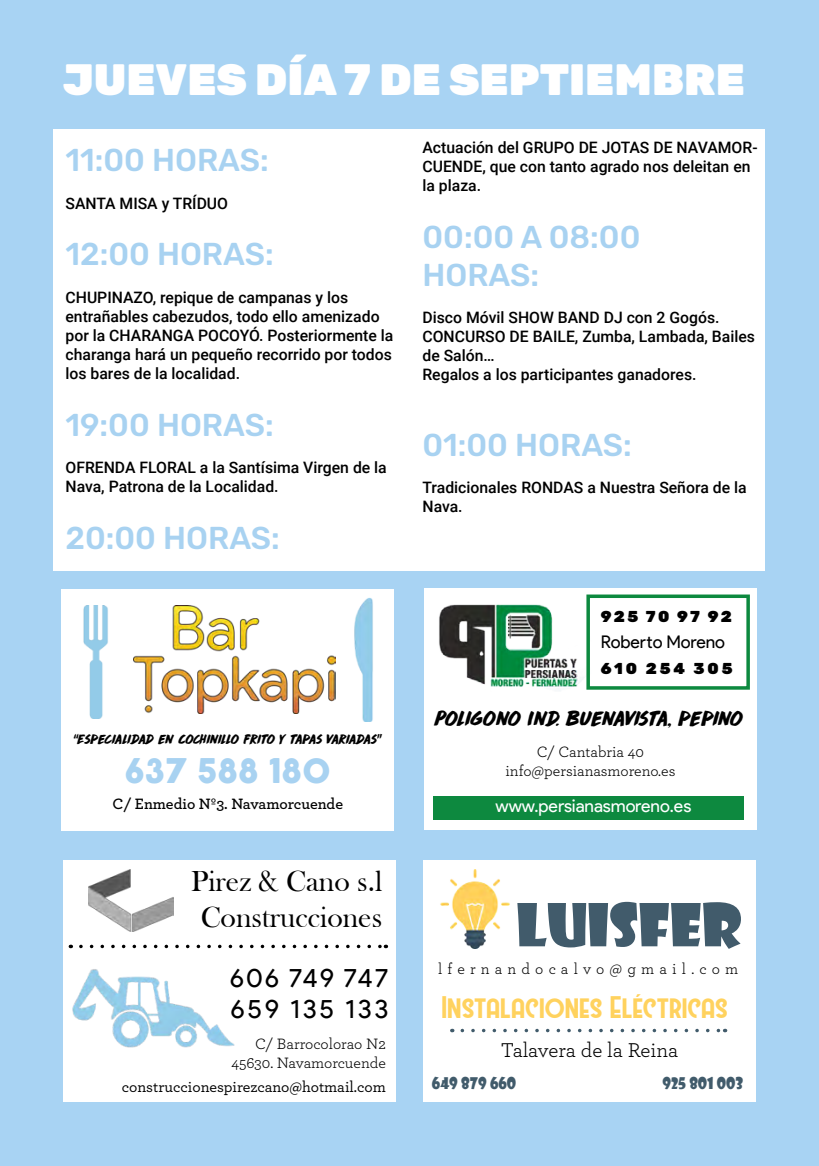
<style>
.page{position:relative;width:819px;height:1166px;background:#a8d3f3}
.page>*{position:absolute;margin:0;border:0;box-sizing:border-box;transform-origin:0 0}
.t1{font:57.75px "Showcard Gothic";color:#415b6b}
.t2{font:900 43.75px "Rubik";color:#fff}
.t3{font:33.25px "COCOGOOSE";color:#a8d2f1}
.t4{font:500 31.5px/37.8px "Rubik";color:#a8d2f1}
.t5{font:29.75px/35.7px "Bask Old Face";color:#000;text-align:center}
.t6{font:28px "Westmeath";letter-spacing:-.005em;color:#ffd25e}
.t7{font:26.25px/31.5px "Product Sans";letter-spacing:.085em;color:#000}
.t8{font:21px "Archer Pro";letter-spacing:-.01em;color:#000}
.t9{font:19.25px "DK Drop Dead Gorgeous";letter-spacing:-.115em;color:#000}
.t10{font:17.5px "Product Sans";color:#fff}
.t11{font:17.5px "Product Sans";color:#000}
.t12{font:500 15.75px/18.9px "Roboto";color:#000}
.t13{font:15.75px/18.9px "Archer Pro";color:#000;text-align:right}
.t14{font:500 15.75px "Archer Pro";color:#000}
.t15{font:600 15.75px "Archer Pro";color:#000}
.t16{font:15.75px "Archer Pro";letter-spacing:.33em;color:#000}
.t17{font:15.75px "Showcard Gothic";color:#415b6b}
.t18{font:900 15.75px "Rubik";letter-spacing:.16em;color:#000}
.t19{font:900 15.75px "Rubik";letter-spacing:.18em;color:#000}
.t20{font:12.25px "DK Drop Dead Gorgeous";letter-spacing:-.105em;color:#000}
</style>
<div class="page">
<div style="left:54px;top:130px;width:711px;height:441px;background:#fff"></div>
<div style="left:62px;top:589px;width:332px;height:242px;background:#fff"></div>
<div style="left:424px;top:588px;width:332px;height:241px;background:#fff"></div>
<div style="left:63px;top:860px;width:332px;height:241px;background:#fff"></div>
<div style="left:423px;top:860px;width:333px;height:241px;background:#fff"></div>
<img style="left:167px;top:605px;width:114px;height:109px">
<img style="left:281px;top:597px;width:92px;height:124px">
<img style="left:61px;top:606px;width:106px;height:113px">
<img style="left:88px;top:870px;width:86px;height:61px">
<svg style="left:81px;top:945px;width:305px;height:3px"></svg>
<img style="left:68px;top:946px;width:173px;height:102px">
<img style="left:439px;top:604px;width:145px;height:87px">
<div style="left:433px;top:796px;width:310px;height:23px;background:#0d893f"></div>
<div style="left:586px;top:594px;width:163px;height:96px;border:4px solid #0d893f"></div>
<img style="left:440px;top:869px;width:70px;height:79px">
<svg style="left:462px;top:1029px;width:263px;height:3px"></svg>
<h2 class="t2" style="left:63px;top:54px;width:683px">JUEVES DÍA 7 DE SEPTIEMBRE</h2>
<h3 class="t4" style="left:65px;top:142px;width:205px">11:00 HORAS:</h3>
<p class="t12" style="left:65px;top:193px;width:164px">SANTA MISA y TRÍDUO</p>
<h3 class="t4" style="left:65px;top:236px;width:210px">12:00 HORAS:</h3>
<p class="t12" style="left:65px;top:287px;width:329px">CHUPINAZO, repique de campanas y los entrañables cabezudos, todo ello amenizado por la CHARANGA POCOYÓ. Posteriormente la charanga hará un pequeño recorrido por todos los bares de la localidad.</p>
<h3 class="t4" style="left:65px;top:406px;width:210px">19:00 HORAS:</h3>
<p class="t12" style="left:65px;top:458px;width:323px">OFRENDA FLORAL a la Santísima Virgen de la<br>Nava, Patrona de la Localidad.</p>
<h3 class="t4" style="left:65px;top:520px;width:216px">20:00 HORAS:</h3>
<p class="t20" style="left:74px;top:731px;width:310px">“ESPECIALIDAD EN COCHINILLO FRITO Y TAPAS VARIADAS”</p>
<h3 class="t3" style="left:125px;top:746px;width:208px">637 588 180</h3>
<p class="t15" style="left:113px;top:792px;width:232px">C/ Enmedio Nº3. Navamorcuende</p>
<h3 class="t5" style="left:191px;top:864px;width:192px">Pirez &amp; Cano s.l<br>Construcciones</h3>
<h3 class="t7" style="left:230px;top:962px;width:160px">606 749 747<br>659 135 133</h3>
<p class="t13" style="left:231px;top:1033px;width:156px">C/ Barrocolorao N2<br>45630. Navamorcuende</p>
<p class="t14" style="left:122px;top:1075px;width:265px">construccionespirezcano@hotmail.com</p>
<p class="t12" style="left:422px;top:138px;width:336px">Actuación del GRUPO DE JOTAS DE NAVAMOR-<br>CUENDE, que con tanto agrado nos deleitan en la plaza.</p>
<h3 class="t4" style="left:422px;top:219px;width:219px">00:00 A 08:00<br>HORAS:</h3>
<p class="t12" style="left:422px;top:308px;width:334px">Disco Móvil SHOW BAND DJ con 2 Gogós.<br>CONCURSO DE BAILE, Zumba, Lambada, Bailes de Salón…<br>Regalos a los participantes ganadores.</p>
<h3 class="t4" style="left:422px;top:427px;width:211px">01:00 HORAS:</h3>
<p class="t12" style="left:422px;top:478px;width:325px">Tradicionales RONDAS a Nuestra Señora de la<br>Nava.</p>
<p class="t18" style="left:600px;top:607px;width:133px">925 70 97 92</p>
<p class="t11" style="left:600px;top:632px;width:126px">Roberto Moreno</p>
<p class="t19" style="left:600px;top:659px;width:133px">610 254 305</p>
<p class="t9" style="left:433px;top:706px;width:311px">POLIGONO IND. BUENA VISTA, PEPINO</p>
<p class="t13" style="left:505px;top:741px;width:171px;text-align:center">C/ Cantabria 40 info@persianasmoreno.es</p>
<p class="t10" style="left:495px;top:796px;width:197px">www.persianasmoreno.es</p>
<h1 class="t1" style="left:516px;top:886px;width:227px">LUISFER</h1>
<p class="t16" style="left:438px;top:958px;width:301px">lfernandocalvo@gmail.com</p>
<h3 class="t6" style="left:442px;top:991px;width:287px">Instalaciones Eléctricas</h3>
<h3 class="t8" style="left:501px;top:1035px;width:179px">Talavera de la Reina</h3>
<p class="t17" style="left:432px;top:1073px;width:86px">649 879 660</p>
<p class="t17" style="left:662px;top:1073px;width:82px">925 801 003</p>
</div>
